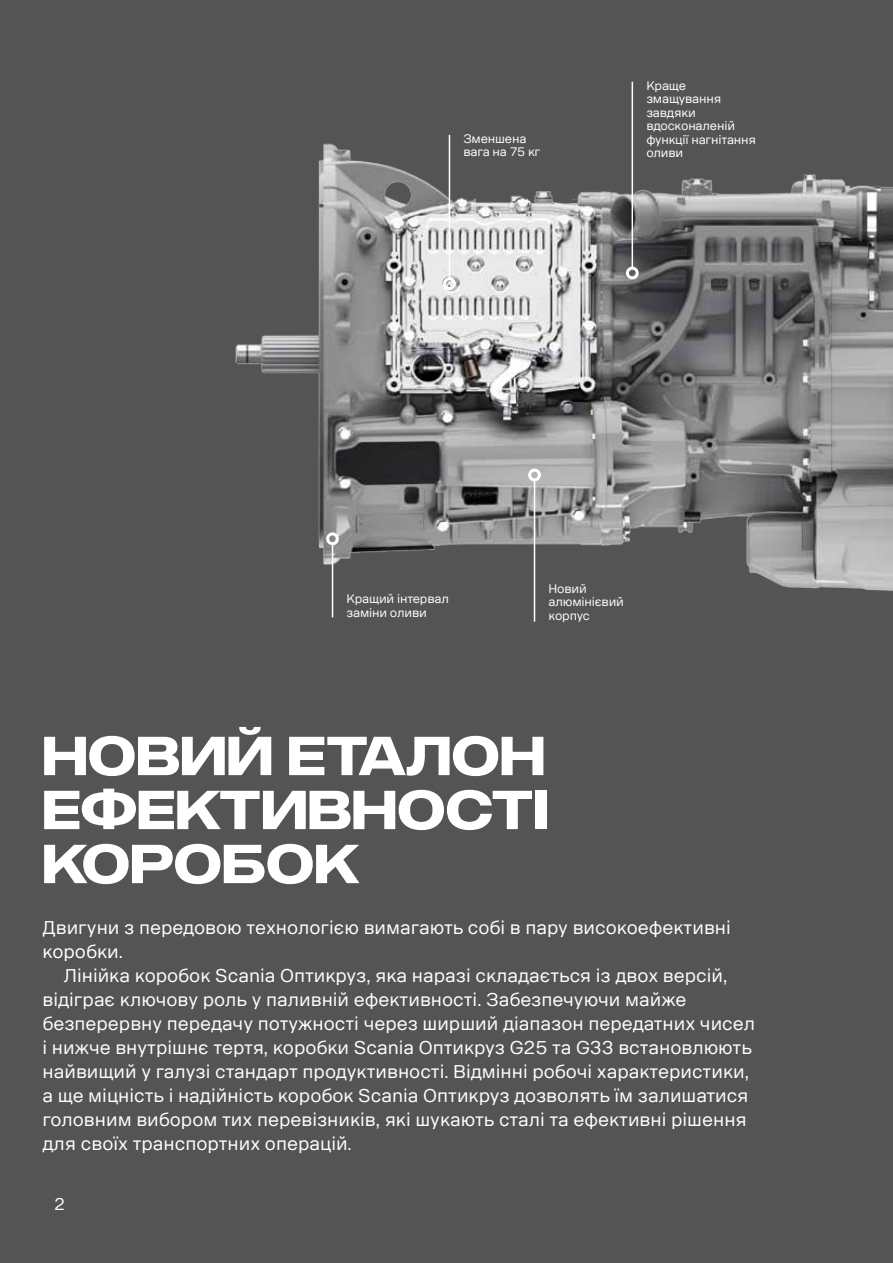
<style>
.page{position:relative;width:893px;height:1263px;background:#545454}
.page>*{position:absolute;margin:0;border:0;box-sizing:border-box;transform-origin:0 0}
.t1{font:700 54px/54px "Scania Sans CY Offc Head";letter-spacing:.01em;color:#fff;text-align:justify}
.t2{font:18px/24px "Scania Sans CY";color:#fff}
.t3{font:16.5px "Scania Sans CY";color:#fff}
.t4{font:12px/13.5px "Scania Sans CY";letter-spacing:-.015em;color:#fff}
</style>
<div class="page">
<img style="left:235px;top:123px;width:658px;height:499px">
<div style="left:443px;top:277px;width:13px;height:13px;border:3px solid #fff;border-radius:50%"></div>
<hr style="left:449px;top:135px;width:1px;height:144px;background:#fff">
<div style="left:626px;top:267px;width:13px;height:12px;border:3px solid #fff;border-radius:50%"></div>
<hr style="left:632px;top:82px;width:1px;height:186px;background:#fff">
<div style="left:326px;top:532px;width:13px;height:13px;border:3px solid #fff;border-radius:50%"></div>
<hr style="left:332px;top:543px;width:1px;height:74px;background:#fff">
<div style="left:528px;top:469px;width:13px;height:12px;border:3px solid #fff;border-radius:50%"></div>
<hr style="left:534px;top:480px;width:1px;height:142px;background:#fff">
<p class="t4" style="left:463px;top:132px;width:78px">Зменшена вага на 75 кг</p>
<p class="t4" style="left:646px;top:79px;width:111px">Краще змащування завдяки вдосконаленій функції нагнітання оливи</p>
<p class="t4" style="left:347px;top:592px;width:104px">Кращий інтервал заміни оливи</p>
<p class="t4" style="left:549px;top:582px;width:77px">Новий алюмінієвий корпус</p>
<h1 class="t1" style="left:43px;top:729px;width:507px">Новий еталон ефективності коробок</h1>
<p class="t2" style="left:43px;top:916px;width:690px">Двигуни з передовою технологією вимагають собі в пару високоефективні коробки.</p>
<p class="t2" style="left:43px;top:964px;width:714px;text-indent:21px">Лінійка коробок Scania Оптикруз, яка наразі складається із двох версій, відіграє ключову роль у паливній ефективності. Забезпечуючи майже безперервну передачу потужності через ширший діапазон передатних чисел і нижче внутрішнє тертя, коробки Scania Оптикруз G25 та G33 встановлюють найвищий у галузі стандарт продуктивності. Відмінні робочі характеристики, а ще міцність і надійність коробок Scania Оптикруз дозволять їм залишатися головним вибором тих перевізників, які шукають сталі та ефективні рішення для своїх транспортних операцій.</p>
<p class="t3" style="left:54px;top:1194px;width:12px">2</p>
</div>
